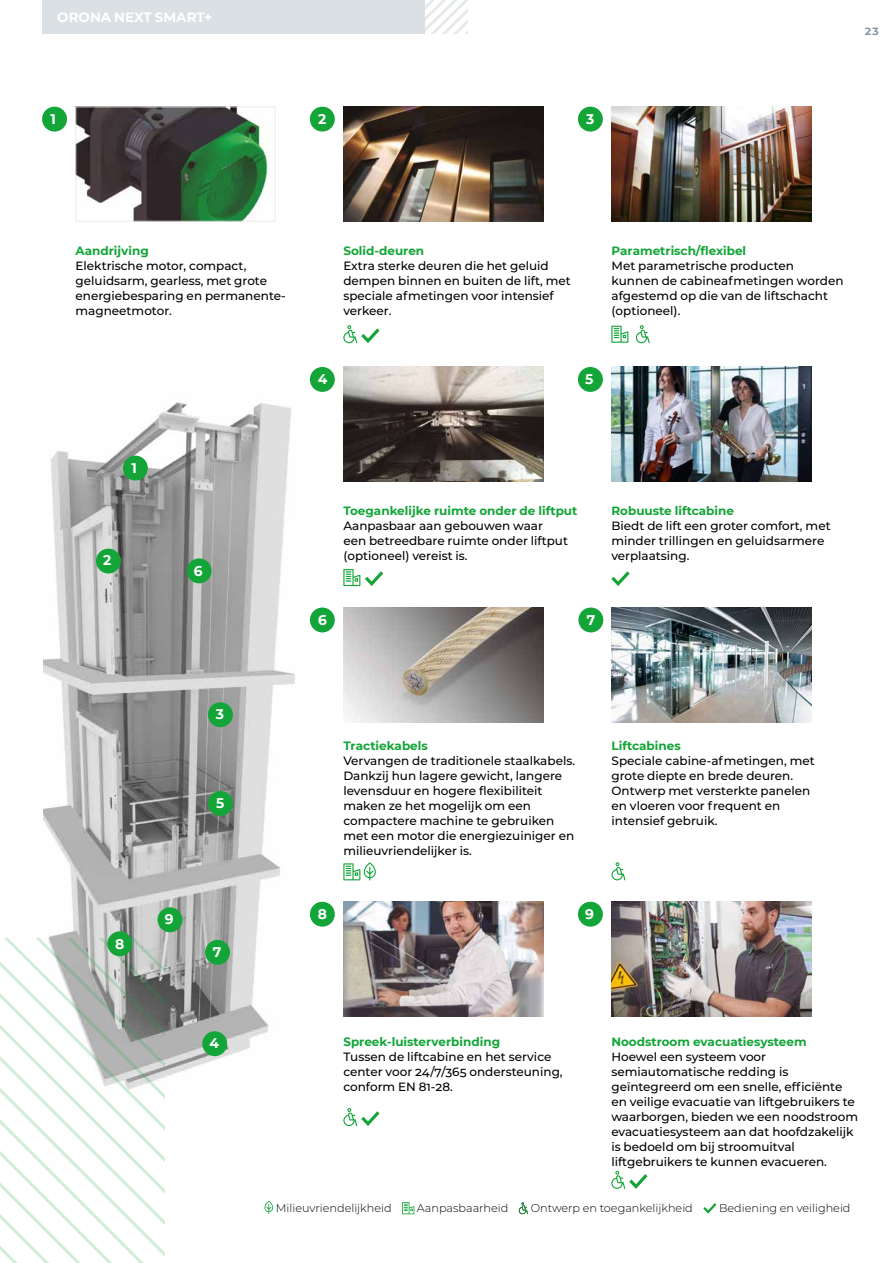
<style>
.page{position:relative;width:893px;height:1263px;background:#fff}
.page>*{position:absolute;margin:0;border:0;box-sizing:border-box;transform-origin:0 0}
.t1{font:700 13.95px "Montserrat";color:#fff}
.t2{font:700 13.5px "Montserrat";color:#fff}
.t3{font:500 12px/15px "Montserrat";color:#000}
.t4{font:700 12px "Montserrat";color:#13a538}
.t5{font:300 11.25px "Montserrat";color:#000}
.t6{font:700 10.5px "Montserrat";color:#8597a3}
</style>
<div class="page">
<img style="left:44px;top:399px;width:251px;height:679px">
<div style="left:123px;top:456px;width:25px;height:25px;background:#13a538;border-radius:50%"></div>
<div style="left:208px;top:702px;width:25px;height:25px;background:#13a538;border-radius:50%"></div>
<div style="left:205px;top:940px;width:25px;height:25px;background:#13a538;border-radius:50%"></div>
<div style="left:107px;top:931px;width:25px;height:25px;background:#13a538;border-radius:50%"></div>
<div style="left:202px;top:1031px;width:25px;height:25px;background:#13a538;border-radius:50%"></div>
<div style="left:158px;top:907px;width:24px;height:25px;background:#13a538;border-radius:50%"></div>
<div style="left:208px;top:791px;width:25px;height:25px;background:#13a538;border-radius:50%"></div>
<div style="left:187px;top:558px;width:25px;height:25px;background:#13a538;border-radius:50%"></div>
<div style="left:96px;top:549px;width:25px;height:24px;background:#13a538;border-radius:50%"></div>
<svg style="left:343px;top:569px;width:41px;height:18px"></svg>
<div style="left:310px;top:367px;width:25px;height:25px;background:#13a538;border-radius:50%"></div>
<img style="left:611px;top:367px;width:200px;height:115px">
<div style="left:578px;top:367px;width:25px;height:25px;background:#13a538;border-radius:50%"></div>
<svg style="left:343px;top:1108px;width:37px;height:19px"></svg>
<div style="left:310px;top:902px;width:25px;height:25px;background:#13a538;border-radius:50%"></div>
<svg style="left:611px;top:1171px;width:37px;height:18px"></svg>
<div style="left:578px;top:902px;width:25px;height:25px;background:#13a538;border-radius:50%"></div>
<div style="left:310px;top:107px;width:25px;height:25px;background:#13a538;border-radius:50%"></div>
<div style="left:42px;top:107px;width:25px;height:25px;background:#13a538;border-radius:50%"></div>
<div style="left:578px;top:107px;width:25px;height:25px;background:#13a538;border-radius:50%"></div>
<img style="left:612px;top:607px;width:199px;height:115px">
<div style="left:578px;top:607px;width:25px;height:25px;background:#13a538;border-radius:50%"></div>
<div style="left:310px;top:607px;width:25px;height:25px;background:#13a538;border-radius:50%"></div>
<svg style="left:343px;top:862px;width:33px;height:18px"></svg>
<svg style="left:612px;top:862px;width:13px;height:18px"></svg>
<svg style="left:611px;top:326px;width:17px;height:17px"></svg>
<svg style="left:636px;top:325px;width:14px;height:18px"></svg>
<svg style="left:611px;top:571px;width:19px;height:15px"></svg>
<svg style="left:343px;top:325px;width:37px;height:19px"></svg>
<svg style="left:425px;top:0;width:43px;height:34px"></svg>
<div style="left:42px;top:0;width:383px;height:34px;background:#dae0e3"></div>
<img style="left:611px;top:107px;width:200px;height:114px">
<img style="left:78px;top:109px;width:192px;height:110px">
<div style="left:76px;top:107px;width:199px;height:114px;border:1px solid #ededed"></div>
<img style="left:343px;top:107px;width:200px;height:114px">
<img style="left:343px;top:367px;width:200px;height:115px">
<img style="left:343px;top:607px;width:200px;height:115px">
<img style="left:343px;top:902px;width:200px;height:114px">
<img style="left:612px;top:902px;width:199px;height:114px">
<svg style="left:0;top:938px;width:165px;height:325px"></svg>
<svg style="left:264px;top:1201px;width:9px;height:13px"></svg>
<svg style="left:402px;top:1202px;width:12px;height:12px"></svg>
<svg style="left:519px;top:1202px;width:9px;height:12px"></svg>
<svg style="left:703px;top:1203px;width:13px;height:11px"></svg>
<p class="t2" style="left:57px;top:8px;width:157px">ORONA NEXT SMART+</p>
<p class="t1" style="left:51px;top:109px;width:7px">1</p>
<p class="t1" style="left:318px;top:109px;width:10px">2</p>
<p class="t1" style="left:586px;top:109px;width:10px">3</p>
<p class="t6" style="left:864px;top:24px;width:16px">23</p>
<p class="t4" style="left:76px;top:242px;width:75px">Aandrijving</p>
<p class="t3" style="left:76px;top:257px;width:212px">Elektrische motor, compact, geluidsarm, gearless, met grote energiebesparing en permanente&shy;magneetmotor.</p>
<p class="t1" style="left:131px;top:457px;width:7px">1</p>
<p class="t1" style="left:103px;top:550px;width:10px">2</p>
<p class="t4" style="left:343px;top:242px;width:82px">Solid-deuren</p>
<p class="t3" style="left:343px;top:257px;width:229px">Extra sterke deuren die het geluid dempen binnen en buiten de lift, met speciale afmetingen voor intensief verkeer.</p>
<p class="t4" style="left:612px;top:242px;width:136px">Parametrisch/flexibel</p>
<p class="t3" style="left:612px;top:257px;width:233px">Met parametrische producten kunnen de cabineafmetingen worden afgestemd op die van de liftschacht (optioneel).</p>
<p class="t1" style="left:318px;top:369px;width:11px">4</p>
<p class="t1" style="left:585px;top:369px;width:10px">5</p>
<p class="t4" style="left:343px;top:502px;width:236px">Toegankelijke ruimte onder de liftput</p>
<p class="t3" style="left:343px;top:517px;width:226px">Aanpasbaar aan gebouwen waar een betreedbare ruimte onder liftput (optioneel) vereist is.</p>
<p class="t4" style="left:611px;top:502px;width:124px">Robuuste liftcabine</p>
<p class="t3" style="left:611px;top:517px;width:221px">Biedt de lift een groter comfort, met minder trillingen en geluidsarmere verplaatsing.</p>
<p class="t1" style="left:216px;top:704px;width:10px">3</p>
<p class="t1" style="left:115px;top:934px;width:11px">8</p>
<p class="t1" style="left:165px;top:909px;width:10px">9</p>
<p class="t1" style="left:213px;top:942px;width:10px">7</p>
<p class="t1" style="left:210px;top:1033px;width:11px">4</p>
<p class="t4" style="left:343px;top:737px;width:86px">Tractiekabels</p>
<p class="t3" style="left:343px;top:753px;width:233px">Vervangen de traditionele staalkabels.<br>Dankzij hun lagere gewicht, langere levensduur en hogere flexibiliteit maken ze het mogelijk om een compactere machine te gebruiken met een motor die energiezuiniger en milieuvriendelijker is.</p>
<p class="t4" style="left:612px;top:737px;width:71px">Liftcabines</p>
<p class="t3" style="left:612px;top:753px;width:205px">Speciale cabine-afmetingen, met grote diepte en brede deuren.<br>Ontwerp met versterkte panelen en vloeren voor frequent en intensief gebruik.</p>
<p class="t1" style="left:318px;top:904px;width:11px">8</p>
<p class="t1" style="left:585px;top:904px;width:10px">9</p>
<p class="t4" style="left:343px;top:1033px;width:158px">Spreek-luisterverbinding</p>
<p class="t3" style="left:343px;top:1048px;width:221px">Tussen de liftcabine en het service center voor 24/7/365 ondersteuning, conform EN 81-28.</p>
<p class="t4" style="left:611px;top:1033px;width:197px">Noodstroom evacuatiesysteem</p>
<p class="t3" style="left:611px;top:1048px;width:248px">Hoewel een systeem voor semiautomatische redding is geïntegreerd om een snelle, efficiënte en veilige evacuatie van liftgebruikers te waarborgen, bieden we een noodstroom evacuatiesysteem aan dat hoofdzakelijk is bedoeld om bij stroomuitval liftgebruikers te kunnen evacueren.</p>
<p class="t5" style="left:276px;top:1200px;width:117px">Milieuvriendelijkheid</p>
<p class="t5" style="left:417px;top:1200px;width:93px">Aanpasbaarheid</p>
<p class="t5" style="left:531px;top:1200px;width:164px">Ontwerp en toegankelijkheid</p>
<p class="t5" style="left:719px;top:1200px;width:133px">Bediening en veiligheid</p>
</div>
